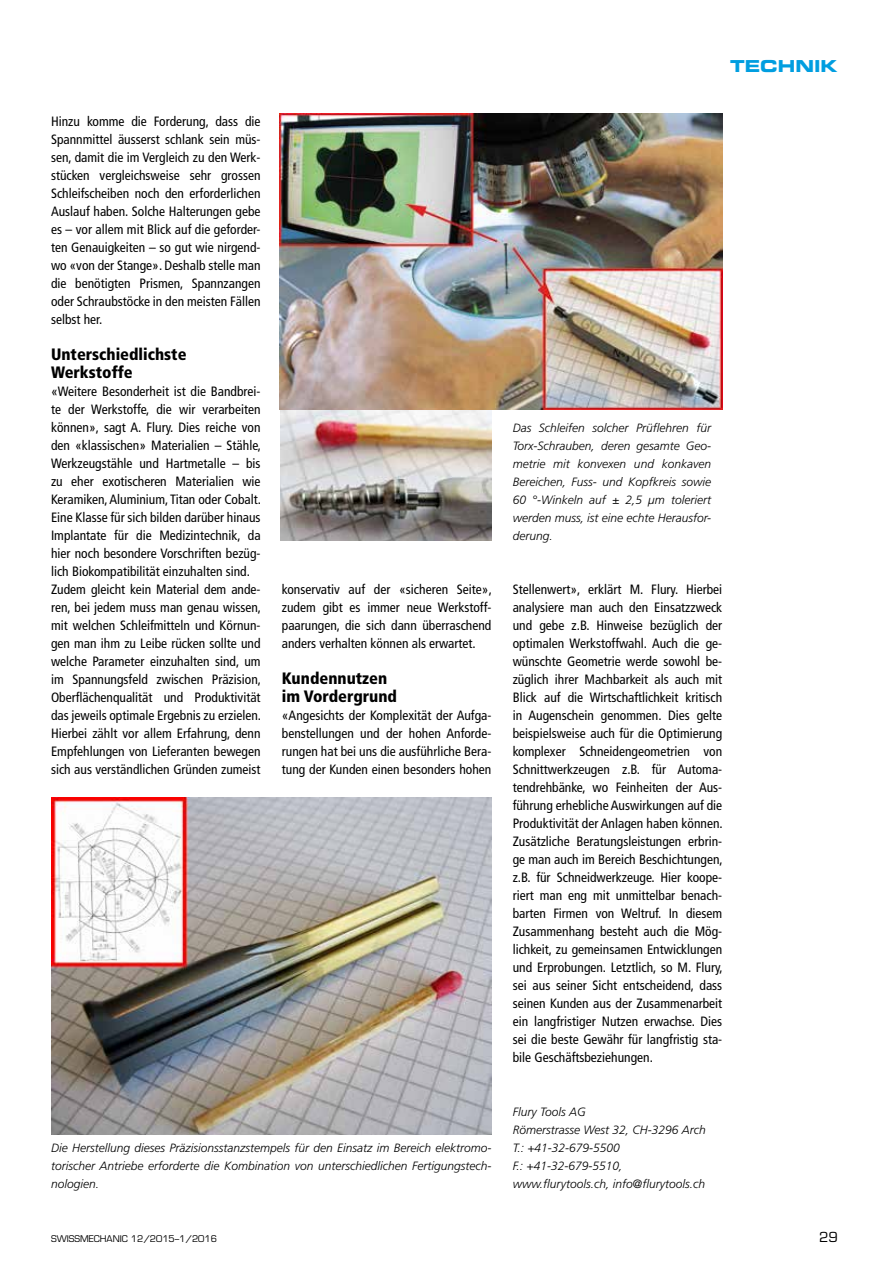
<style>
.page{position:relative;width:893px;height:1263px;background:#fff}
.page>*{position:absolute;margin:0;border:0;box-sizing:border-box;transform-origin:0 0}
.t1{font:900 condensed 16.5px/18px "Frutiger";color:#000}
.t2{font:16.5px "Eurostile LT Std Bold Ex 2";color:#009ee0}
.t3{font:condensed 13.5px/18px "Frutiger";color:#000;text-align:justify}
.t4{font:13.5px "Eurostile LT Std";color:#000}
.t5{font:italic 300 12px/18px "Frutiger";color:#000;text-align:justify}
.t6{font:9px "Eurostile LT Std";color:#000}
</style>
<div class="page">
<img style="left:281px;top:409px;width:210px;height:131px">
<img style="left:51px;top:797px;width:440px;height:337px">
<img style="left:279px;top:114px;width:443px;height:295px">
<p class="t3" style="left:51px;top:112px;width:211px">Hinzu komme die Forderung, dass die Spannmittel äusserst schlank sein müs&shy;sen, damit die im Vergleich zu den Werk&shy;stücken vergleichsweise sehr grossen Schleifscheiben noch den erforderlichen Auslauf haben. Solche Halterungen gebe es – vor allem mit Blick auf die geforder&shy;ten Genauigkeiten – so gut wie nirgend&shy;wo «von der Stange». Deshalb stelle man die benötigten Prismen, Spannzangen oder Schraubstöcke in den meisten Fällen selbst her.</p>
<p class="t1" style="left:51px;top:345px;width:137px">Unterschiedlichste<br>Werkstoffe</p>
<p class="t3" style="left:51px;top:382px;width:212px;text-align:left">«Weitere Besonderheit ist die Bandbrei&shy;te der Werkstoffe, die wir verarbeiten können», sagt A. Flury. Dies reiche von den «klassischen» Materialien – Stähle, Werkzeugstähle und Hartmetalle – bis zu eher exotischeren Materialien wie Keramiken, Aluminium, Titan oder Cobalt.<br>Eine Klasse für sich bilden darüber hinaus Implantate für die Medizintechnik, da hier noch besondere Vorschriften bezüg&shy;lich Biokompatibilität einzuhalten sind.<br>Zudem gleicht kein Material dem ande&shy;ren, bei jedem muss man genau wissen, mit welchen Schleifmitteln und Körnun&shy;gen man ihm zu Leibe rücken sollte und welche Parameter einzuhalten sind, um im Spannungsfeld zwischen Präzision, Oberflächenqualität und Produktivität das jeweils optimale Ergebnis zu erzielen.<br>Hierbei zählt vor allem Erfahrung, denn Empfehlungen von Lieferanten bewegen sich aus verständlichen Gründen zumeist</p>
<p class="t3" style="left:282px;top:580px;width:212px">konservativ auf der «sicheren Seite», zudem gibt es immer neue Werkstoff&shy;paarungen, die sich dann überraschend anders verhalten können als erwartet.</p>
<p class="t1" style="left:282px;top:669px;width:117px">Kundennutzen im Vordergrund</p>
<p class="t3" style="left:282px;top:706px;width:211px">«Angesichts der Komplexität der Aufga&shy;benstellungen und der hohen Anforde&shy;rungen hat bei uns die ausführliche Bera&shy;tung der Kunden einen besonders hohen</p>
<p class="t5" style="left:51px;top:1139px;width:442px">Die Herstellung dieses Präzisionsstanzstempels für den Einsatz im Bereich elektromo&shy;torischer Antriebe erforderte die Kombination von unterschiedlichen Fertigungstech&shy;nologien.</p>
<p class="t2" style="left:730px;top:54px;width:109px">TECHNIK</p>
<p class="t5" style="left:513px;top:419px;width:200px">Das Schleifen solcher Prüflehren für Torx-Schrauben, deren gesamte Geo&shy;metrie mit konvexen und konkaven Bereichen, Fuss- und Kopfkreis sowie 60 °-Winkeln auf ± 2,5 µm toleriert werden muss, ist eine echte Herausfor&shy;derung.</p>
<p class="t3" style="left:513px;top:580px;width:212px">Stellenwert», erklärt M. Flury. Hierbei analysiere man auch den Einsatzzweck und gebe z.B. Hinweise bezüglich der optimalen Werkstoffwahl. Auch die ge&shy;wünschte Geometrie werde sowohl be&shy;züglich ihrer Machbarkeit als auch mit Blick auf die Wirtschaftlichkeit kritisch in Augenschein genommen. Dies gelte beispielsweise auch für die Optimierung komplexer Schneidengeometrien von Schnittwerkzeugen z.B. für Automa&shy;tendrehbänke, wo Feinheiten der Aus&shy;führung erhebliche Auswirkungen auf die Produktivität der Anlagen haben können.<br>Zusätzliche Beratungsleistungen erbrin&shy;ge man auch im Bereich Beschichtungen, z.B. für Schneidwerkzeuge. Hier koope&shy;riert man eng mit unmittelbar benach&shy;barten Firmen von Weltruf. In diesem Zusammenhang besteht auch die Mög&shy;lichkeit, zu gemeinsamen Entwicklungen und Erprobungen. Letztlich, so M. Flury, sei aus seiner Sicht entscheidend, dass seinen Kunden aus der Zusammenarbeit ein langfristiger Nutzen erwachse. Dies sei die beste Gewähr für langfristig sta&shy;bile Geschäftsbeziehungen.</p>
<p class="t5" style="left:513px;top:1103px;width:195px;text-align:left">Flury Tools AG<br>Römerstrasse West 32, CH-3296 Arch<br>T.: +41-32-679-5500<br>F.: +41-32-679-5510, www.flurytools.ch, info@flurytools.ch</p>
<p class="t6" style="left:51px;top:1233px;width:167px">SWISSMECHANIC 12/2015–1/2016</p>
<p class="t4" style="left:819px;top:1229px;width:20px">29</p>
</div>
